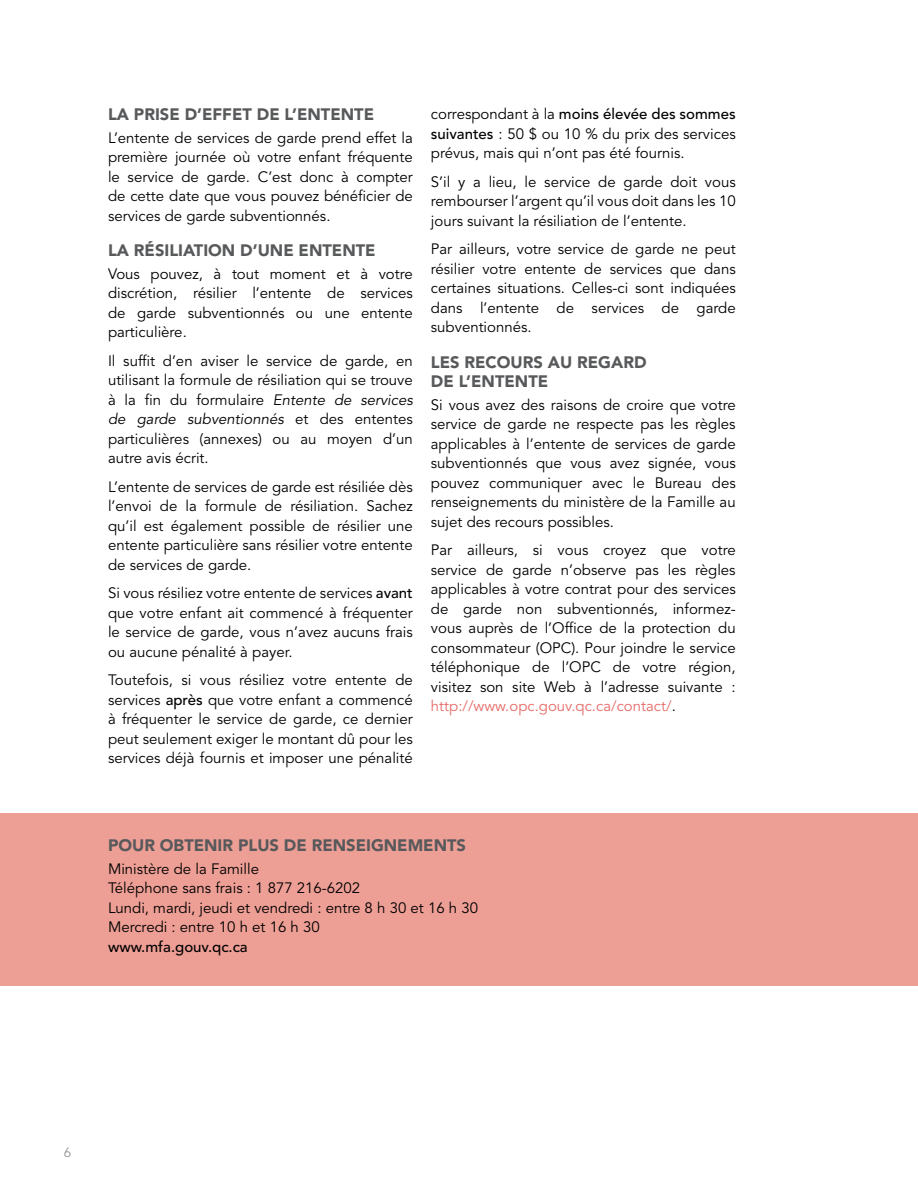
<style>
.page{position:relative;width:918px;height:1188px;background:#fff}
.page>*{position:absolute;margin:0;border:0;box-sizing:border-box;transform-origin:0 0}
.P3{font:900 16.5px/19.5px "Avenir LT Std";color:#58595b}
.P1{font:15px/19.5px "Avenir LT Std";color:#000;text-align:justify}
.P1-2{font:500 15px "Avenir LT Std";color:#000}
.t1{font:13.5px "Avenir LT Std";color:#939598}
.s1{font-style:italic}
.s2{font-weight:500}
.s3{color:#e66b67}
</style>
<div class="page">
<div style="left:0;top:813px;width:918px;height:173px;background:#ed9e95"></div>
<p class="P3" style="left:108px;top:105px;width:268px">LA PRISE D’EFFET DE L’ENTENTE</p>
<p class="P1" style="left:108px;top:128px;width:306px">L’entente de services de garde prend effet la première journée où votre enfant fréquente le service de garde. C’est donc à compter de cette date que vous pouvez bénéficier de services de garde subventionnés.</p>
<p class="P3" style="left:108px;top:241px;width:269px">LA RÉSILIATION D’UNE ENTENTE</p>
<p class="P1" style="left:108px;top:264px;width:306px">Vous pouvez, à tout moment et à votre discrétion, résilier l’entente de services de garde subventionnés ou une entente particulière.</p>
<p class="P1" style="left:108px;top:351px;width:306px">Il suffit d’en aviser le service de garde, en utilisant la formule de résiliation qui se trouve à la fin du formulaire <span class="s1">Entente de services de garde subventionnés</span> et des ententes particulières (annexes) ou au moyen d’un autre avis écrit.</p>
<p class="P1" style="left:108px;top:477px;width:306px">L’entente de services de garde est résiliée dès l’envoi de la formule de résiliation. Sachez qu’il est également possible de résilier une entente particulière sans résilier votre entente de services de garde.</p>
<p class="P1" style="left:108px;top:584px;width:306px">Si vous résiliez votre entente de services <span class="s2">avant </span>que votre enfant ait commencé à fréquenter le service de garde, vous n’avez aucuns frais ou aucune pénalité à payer.</p>
<p class="P1" style="left:108px;top:671px;width:306px">Toutefois, si vous résiliez votre entente de services <span class="s2">après</span> que votre enfant a commencé à fréquenter le service de garde, ce dernier peut seulement exiger le montant dû pour les services déjà fournis et imposer une pénalité</p>
<p class="P1" style="left:431px;top:105px;width:306px">correspondant à la <span class="s2">moins élevée des sommes suivantes</span> : 50 $ ou 10 % du prix des services prévus, mais qui n’ont pas été fournis.</p>
<p class="P1" style="left:431px;top:172px;width:306px">S’il y a lieu, le service de garde doit vous rembourser l’argent qu’il vous doit dans les 10 jours suivant la résiliation de l’entente.</p>
<p class="P1" style="left:431px;top:240px;width:306px">Par ailleurs, votre service de garde ne peut résilier votre entente de services que dans certaines situations. Celles-ci sont indiquées dans l’entente de services de garde subventionnés.</p>
<p class="P3" style="left:431px;top:352px;width:217px">LES RECOURS AU REGARD<br>DE L’ENTENTE</p>
<p class="P1" style="left:431px;top:395px;width:306px">Si vous avez des raisons de croire que votre service de garde ne respecte pas les règles applicables à l’entente de services de garde subventionnés que vous avez signée, vous pouvez communiquer avec le Bureau des renseignements du ministère de la Famille au sujet des recours possibles.</p>
<p class="P1" style="left:431px;top:541px;width:306px">Par ailleurs, si vous croyez que votre service de garde n’observe pas les règles applicables à votre contrat pour des services de garde non subventionnés, informez&shy;vous auprès de l’Office de la protection du consommateur (OPC). Pour joindre le service téléphonique de l’OPC de votre région, visitez son site Web à l’adresse suivante : <span class="s3">http://www.opc.gouv.qc.ca/contact/</span>.</p>
<p class="P3" style="left:108px;top:836px;width:360px">POUR OBTENIR PLUS DE RENSEIGNEMENTS</p>
<p class="P1" style="left:108px;top:859px;width:153px">Ministère de la Famille</p>
<p class="P1" style="left:108px;top:879px;width:254px">Téléphone sans frais : 1 877 216-6202</p>
<p class="P1" style="left:108px;top:898px;width:372px">Lundi, mardi, jeudi et vendredi : entre 8 h 30 et 16 h 30</p>
<p class="P1" style="left:108px;top:918px;width:213px">Mercredi : entre 10 h et 16 h 30</p>
<p class="P1-2" style="left:108px;top:938px;width:141px">www.mfa.gouv.qc.ca</p>
<p class="t1" style="left:64px;top:1145px;width:9px">6</p>
</div>
